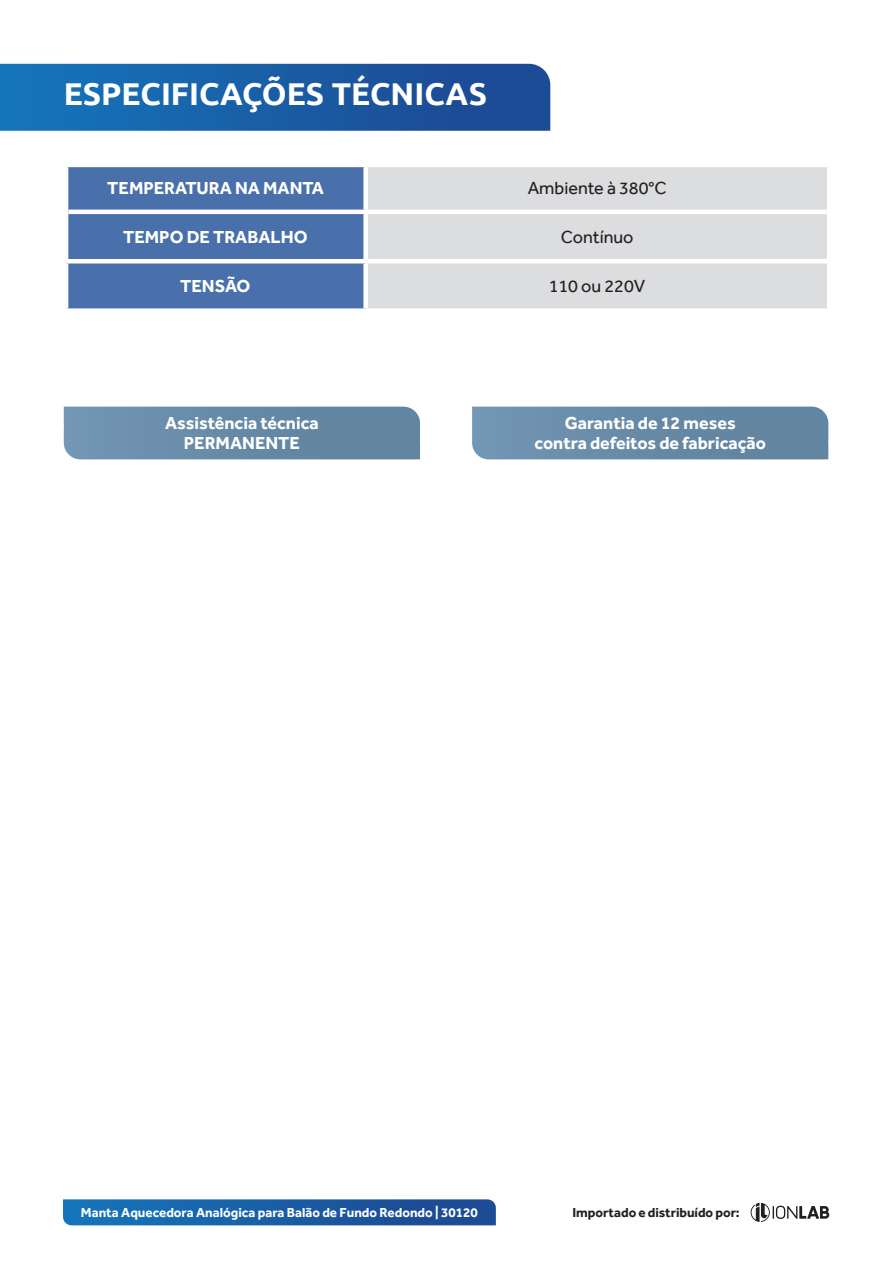
<style>
.page{position:relative;width:893px;height:1263px;background:#fff}
.page>*{position:absolute;margin:0;border:0;box-sizing:border-box;transform-origin:0 0}
.t1{font:700 31.5px "Ubuntu";color:#fff}
.t2{font:700 18px/19.5px "Effra";color:#fff;text-align:center}
.t3{font:18px "Effra";color:#231f20}
.t4{font:700 13.5px "Effra";color:#fff}
.t5{font:700 13.5px "Effra";letter-spacing:-.005em;color:#231f20}
</style>
<div class="page">
<svg style="left:0;top:64px;width:550px;height:67px;background:#1a5ea5"></svg>
<div style="left:68px;top:167px;width:295px;height:141px;background:#4970aa"></div>
<div style="left:368px;top:167px;width:459px;height:141px;background:#dcdddf"></div>
<hr style="left:68px;top:210px;width:300px;height:4px;background:#fff">
<hr style="left:64px;top:259px;width:304px;height:4px;background:#fff">
<hr style="left:368px;top:210px;width:459px;height:4px;background:#fff">
<hr style="left:368px;top:259px;width:463px;height:4px;background:#fff">
<svg style="left:751px;top:1203px;width:78px;height:19px"></svg>
<svg style="left:64px;top:407px;width:356px;height:52px;background:#688ba8"></svg>
<svg style="left:472px;top:407px;width:356px;height:52px;background:#688ca8"></svg>
<svg style="left:63px;top:1199px;width:433px;height:26px;background:#1d60a7"></svg>
<h1 class="t1" style="left:64px;top:75px;width:425px">ESPECIFICAÇÕES TÉCNICAS</h1>
<p class="t2" style="left:107px;top:178px;width:218px">TEMPERATURA NA MANTA</p>
<p class="t3" style="left:528px;top:178px;width:140px">Ambiente à 380°C</p>
<p class="t2" style="left:123px;top:226px;width:186px">TEMPO DE TRABALHO</p>
<p class="t3" style="left:561px;top:226px;width:74px">Contínuo</p>
<p class="t2" style="left:180px;top:276px;width:72px">TENSÃO</p>
<p class="t3" style="left:549px;top:275px;width:98px">110 ou 220V</p>
<p class="t2" style="left:165px;top:413px;width:155px">Assistência técnica<br>PERMANENTE</p>
<p class="t2" style="left:534px;top:413px;width:233px">Garantia de 12 meses<br>contra defeitos de fabricação</p>
<p class="t4" style="left:81px;top:1204px;width:398px">Manta Aquecedora Analógica para Balão de Fundo Redondo | 30120</p>
<p class="t5" style="left:572px;top:1204px;width:169px">Importado e distribuído por:</p>
</div>
